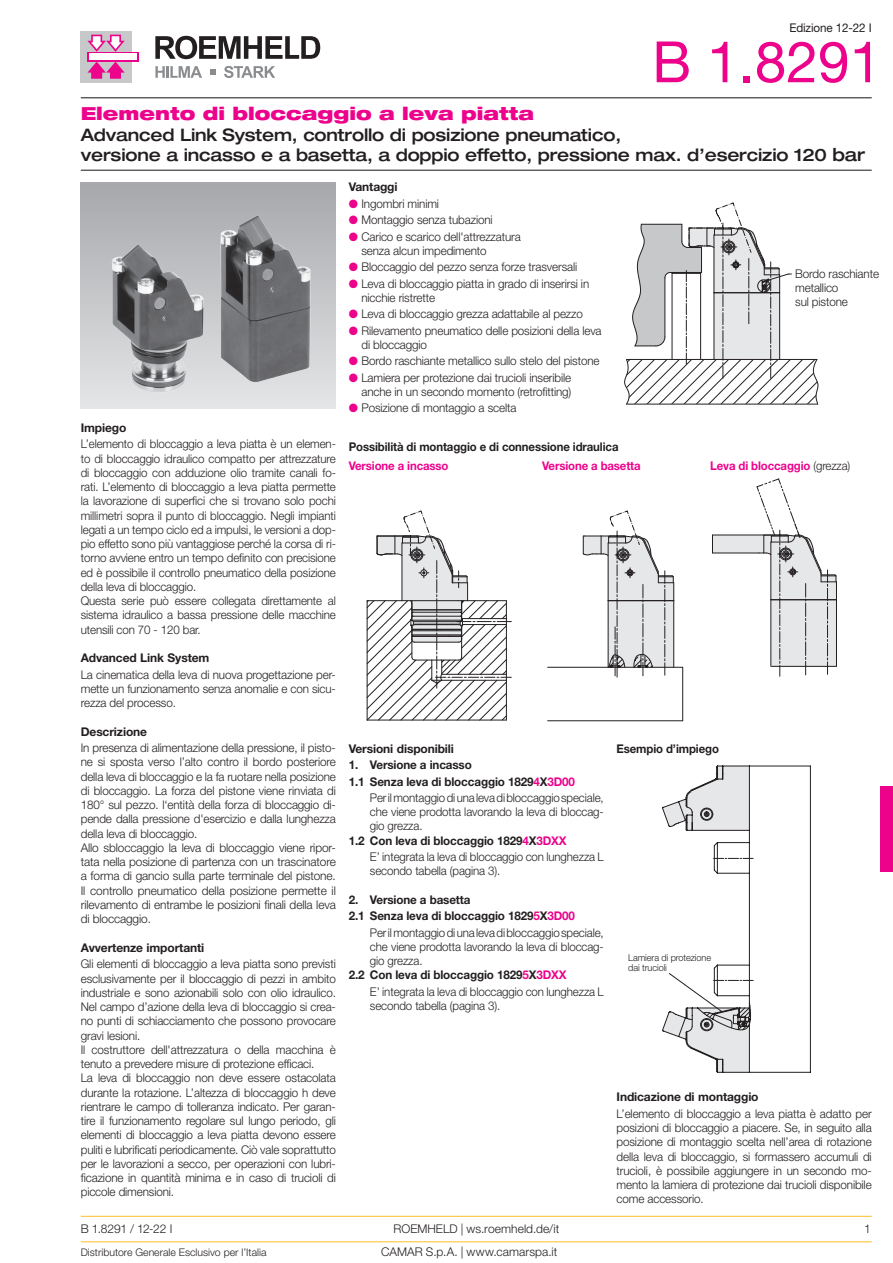
<style>
.page{position:relative;width:893px;height:1263px;background:#fff}
.page>*{position:absolute;margin:0;border:0;box-sizing:border-box;transform-origin:0 0}
.t1{font:57px "Helvetica Neue LT Pro";color:#ed028c}
.t2{font:900 expanded 18px "Helvetica Neue LT Pro";color:#ed028c}
.t3{font:500 expanded 17.25px/20.2px "Helvetica Neue LT Pro";letter-spacing:-.01em;color:#231f20}
.t4{font:300 12px/14.2px "Helvetica Neue LT Pro";letter-spacing:-.01em;color:#231f20}
.t5{font:300 12px/14.2px "Helvetica Neue LT Pro";letter-spacing:-.01em;color:#231f20;scale:.96 1}
.t6{font:700 12px "Helvetica Neue LT Pro";letter-spacing:-.01em;color:#231f20}
.t7{font:700 12px "Helvetica Neue LT Pro";letter-spacing:-.01em;color:#231f20;scale:.95 1}
.t8{font:700 12px "Helvetica Neue LT Pro";letter-spacing:-.01em;color:#ed028c;scale:.95 1}
.t9{font:300 12px "Helvetica Neue LT Pro";letter-spacing:.01em;color:#231f20}
.t10{font:12px "Helvetica Neue LT Pro";letter-spacing:-.01em;color:#231f20}
.t11{font:300 10.5px "Helvetica Neue LT Pro";color:#231f20}
.t12{font:300 9.45px/10.5px "Helvetica Neue LT Pro";letter-spacing:-.01em;color:#231f20}
.s1{font-size:18px}
.s2{color:#ed028c}
.s3{font-weight:300;color:#231f20}
</style>
<div class="page">
<div style="left:81px;top:31px;width:51px;height:51px;background:#c7c8ca"></div>
<svg style="left:87px;top:52px;width:51px;height:9px"></svg>
<div style="left:89px;top:54px;width:48px;height:6px;background:#fff"></div>
<svg style="left:87px;top:35px;width:38px;height:17px"></svg>
<svg style="left:87px;top:62px;width:38px;height:17px"></svg>
<svg style="left:155px;top:36px;width:165px;height:23px"></svg>
<svg style="left:155px;top:66px;width:47px;height:12px"></svg>
<svg style="left:224px;top:66px;width:51px;height:12px"></svg>
<svg style="left:210px;top:69px;width:6px;height:6px"></svg>
<hr style="left:81px;top:170px;width:791px;height:1px;background:#231f20">
<hr style="left:81px;top:97px;width:791px;height:1px;background:#231f20">
<div style="left:81px;top:183px;width:255px;height:225px;background:linear-gradient(to bottom,#a7a8ac,#e4e5e7)"></div>
<svg style="left:624px;top:202px;width:194px;height:203px"></svg>
<hr style="left:548px;top:720px;width:135px;height:1px;background:#231f20">
<hr style="left:609px;top:667px;width:74px;height:1px;background:#231f20">
<hr style="left:682px;top:667px;width:1px;height:54px;background:#231f20">
<hr style="left:548px;top:667px;width:60px;height:1px;background:#231f20">
<svg style="left:582px;top:510px;width:92px;height:168px"></svg>
<svg style="left:367px;top:510px;width:144px;height:211px"></svg>
<svg style="left:712px;top:478px;width:125px;height:199px"></svg>
<img style="left:100px;top:182px;width:236px;height:227px">
<div style="left:880px;top:787px;width:13px;height:85px;background:#ed028c"></div>
<svg style="left:661px;top:765px;width:150px;height:308px"></svg>
<svg style="left:662px;top:858px;width:92px;height:215px"></svg>
<hr style="left:81px;top:1241px;width:791px;height:1px;background:#fdbd26">
<hr style="left:81px;top:1216px;width:791px;height:1px;background:#fdbd26">
<p class="t10" style="left:789px;top:20px;width:84px">Edizione 12-22 I</p>
<h1 class="t1" style="left:652px;top:27px;width:231px">B 1.8291</h1>
<h2 class="t2" style="left:81px;top:102px;width:455px">Elemento di bloccaggio a leva piatta</h2>
<h3 class="t3" style="left:81px;top:124px;width:786px">Advanced Link System, controllo di posizione pneumatico,<br>versione a incasso e a basetta, a doppio effetto, pressione max. d’esercizio 120 <span class="s1">bar</span></h3>
<p class="t6" style="left:81px;top:420px;width:47px">Impiego</p>
<p class="t5" style="left:81px;top:437px;width:267px">L’elemento di bloccaggio a leva piatta è un elemen&shy;to di bloccaggio idraulico compatto per attrezzature di bloccaggio con adduzione olio tramite canali fo&shy;rati. L’elemento di bloccaggio a leva piatta permette la lavorazione di superfici che si trovano solo pochi millimetri sopra il punto di bloccaggio. Negli impianti legati a un tempo ciclo ed a impulsi, le versioni a dop&shy;pio effetto sono più vantaggiose perché la corsa di ri&shy;torno avviene entro un tempo definito con precisione ed è possibile il controllo pneumatico della posizione della leva di bloccaggio.<br>Questa serie può essere collegata direttamente al sistema idraulico a bassa pressione delle macchine utensili con 70 - 120 bar.</p>
<p class="t6" style="left:81px;top:651px;width:130px">Advanced Link System</p>
<p class="t4" style="left:81px;top:667px;width:257px;text-align:justify">La cinematica della leva di nuova progettazione per&shy;mette un funzionamento senza anomalie e con sicu&shy;rezza del processo.</p>
<p class="t6" style="left:81px;top:724px;width:68px">Descrizione</p>
<p class="t4" style="left:81px;top:740px;width:257px">In presenza di alimentazione della pressione, il pisto&shy;ne si sposta verso l’alto contro il bordo posteriore della leva di bloccaggio e la fa ruotare nella posizione di bloccaggio. La forza del pistone viene rinviata di 180° sul pezzo. l‘entità della forza di bloccaggio di&shy;pende dalla pressione d'esercizio e dalla lunghezza della leva di bloccaggio.<br>Allo sbloccaggio la leva di bloccaggio viene ripor&shy;tata nella posizione di partenza con un trascinatore a forma di gancio sulla parte terminale del pistone.<br>Il controllo pneumatico della posizione permette il rilevamento di entrambe le posizioni finali della leva di bloccaggio.</p>
<p class="t6" style="left:81px;top:940px;width:125px">Avvertenze importanti</p>
<p class="t4" style="left:81px;top:957px;width:257px">Gli elementi di bloccaggio a leva piatta sono previsti esclusivamente per il bloccaggio di pezzi in ambito industriale e sono azionabili solo con olio idraulico.<br>Nel campo d’azione della leva di bloccaggio si crea&shy;no punti di schiacciamento che possono provocare gravi lesioni.<br>Il costruttore dell'attrezzatura o della macchina è tenuto a prevedere misure di protezione efficaci.<br>La leva di bloccaggio non deve essere ostacolata durante la rotazione. L’altezza di bloccaggio h deve rientrare le campo di tolleranza indicato. Per garan&shy;tire il funzionamento regolare sul lungo periodo, gli elementi di bloccaggio a leva piatta devono essere puliti e lubrificati periodicamente. Ciò vale soprattutto per le lavorazioni a secco, per operazioni con lubri&shy;ficazione in quantità minima e in caso di trucioli di piccole dimensioni.</p>
<p class="t6" style="left:349px;top:180px;width:50px">Vantaggi</p>
<p class="t4" style="left:349px;top:196px;width:92px"><span class="s2">●</span> Ingombri minimi</p>
<p class="t4" style="left:349px;top:213px;width:146px"><span class="s2">●</span> Montaggio senza tubazioni</p>
<p class="t4" style="left:361px;top:229px;width:161px;text-indent:-13px"><span class="s2">●</span> Carico e scarico dell'attrezzatura senza alcun impedimento</p>
<p class="t4" style="left:349px;top:260px;width:230px"><span class="s2">●</span> Bloccaggio del pezzo senza forze trasversali</p>
<p class="t4" style="left:361px;top:276px;width:229px;text-indent:-13px"><span class="s2">●</span> Leva di bloccaggio piatta in grado di inserirsi in nicchie ristrette</p>
<p class="t4" style="left:349px;top:307px;width:236px"><span class="s2">●</span> Leva di bloccaggio grezza adattabile al pezzo</p>
<p class="t4" style="left:361px;top:323px;width:242px;text-indent:-13px"><span class="s2">●</span> Rilevamento pneumatico delle posizioni della leva di bloccaggio</p>
<p class="t4" style="left:349px;top:354px;width:252px"><span class="s2">●</span> Bordo raschiante metallico sullo stelo del pistone</p>
<p class="t4" style="left:349px;top:370px;width:224px;text-align:right"><span class="s2">●</span> Lamiera per protezione dai trucioli inseribile anche in un secondo momento (retrofitting)</p>
<p class="t4" style="left:349px;top:401px;width:169px"><span class="s2">●</span> Posizione di montaggio a scelta</p>
<p class="t7" style="left:349px;top:439px;width:286px">Possibilità di montaggio e di connessione idraulica</p>
<p class="t8" style="left:349px;top:458px;width:107px">Versione a incasso</p>
<p class="t8" style="left:542px;top:458px;width:105px">Versione a basetta</p>
<p class="t4" style="left:795px;top:266px;width:85px">Bordo raschiante metallico<br>sul pistone</p>
<p class="t8" style="left:710px;top:458px;width:149px">Leva di bloccaggio <span class="s3">(grezza)</span></p>
<p class="t6" style="left:349px;top:741px;width:107px">Versioni disponibili</p>
<p class="t6" style="left:349px;top:757px;width:125px">1. Versione a incasso</p>
<p class="t6" style="left:349px;top:774px;width:228px">1.1 Senza leva di bloccaggio 1829<span class="s2">4</span>X<span class="s2">3D00</span></p>
<p class="t5" style="left:370px;top:790px;width:245px">Per il montaggio di una leva di bloccaggio speciale,</p>
<p class="t5" style="left:370px;top:804px;width:245px">che viene prodotta lavorando la leva di bloccag-</p>
<p class="t5" style="left:370px;top:819px;width:56px">gio grezza.</p>
<p class="t6" style="left:349px;top:833px;width:220px">1.2 Con leva di bloccaggio 1829<span class="s2">4</span>X<span class="s2">3DXX</span></p>
<p class="t5" style="left:370px;top:849px;width:245px">E’ integrata la leva di bloccaggio con lunghezza L secondo tabella (pagina 3).</p>
<p class="t6" style="left:349px;top:892px;width:123px">2. Versione a basetta</p>
<p class="t6" style="left:349px;top:908px;width:228px">2.1 Senza leva di bloccaggio 1829<span class="s2">5</span>X<span class="s2">3D00</span></p>
<p class="t5" style="left:370px;top:925px;width:245px">Per il montaggio di una leva di bloccaggio speciale,</p>
<p class="t5" style="left:370px;top:939px;width:245px">che viene prodotta lavorando la leva di bloccag-</p>
<p class="t5" style="left:370px;top:953px;width:56px">gio grezza.</p>
<p class="t6" style="left:349px;top:967px;width:220px">2.2 Con leva di bloccaggio 1829<span class="s2">5</span>X<span class="s2">3DXX</span></p>
<p class="t5" style="left:370px;top:984px;width:245px">E’ integrata la leva di bloccaggio con lunghezza L secondo tabella (pagina 3).</p>
<p class="t7" style="left:617px;top:741px;width:109px">Esempio d’impiego</p>
<p class="t12" style="left:628px;top:952px;width:84px">Lamiera di protezione dai trucioli</p>
<p class="t6" style="left:617px;top:1090px;width:144px">Indicazione di montaggio</p>
<p class="t4" style="left:617px;top:1106px;width:257px;text-align:justify">L’elemento di bloccaggio a leva piatta è adatto per posizioni di bloccaggio a piacere. Se, in seguito alla posizione di montaggio scelta nell’area di rotazione della leva di bloccaggio, si formassero accumuli di trucioli, è possibile aggiungere in un secondo mo&shy;mento la lamiera di protezione dai trucioli disponibile come accessorio.</p>
<p class="t4" style="left:81px;top:1221px;width:93px">B 1.8291 / 12-22 I</p>
<p class="t4" style="left:393px;top:1221px;width:167px">ROEMHELD | ws.roemheld.de/it</p>
<p class="t4" style="left:864px;top:1221px;width:8px">1</p>
<p class="t11" style="left:81px;top:1245px;width:187px">Distributore Generale Esclusivo per l’Italia</p>
<p class="t9" style="left:381px;top:1244px;width:178px">CAMAR S.p.A. | www.camarspa.it</p>
</div>
